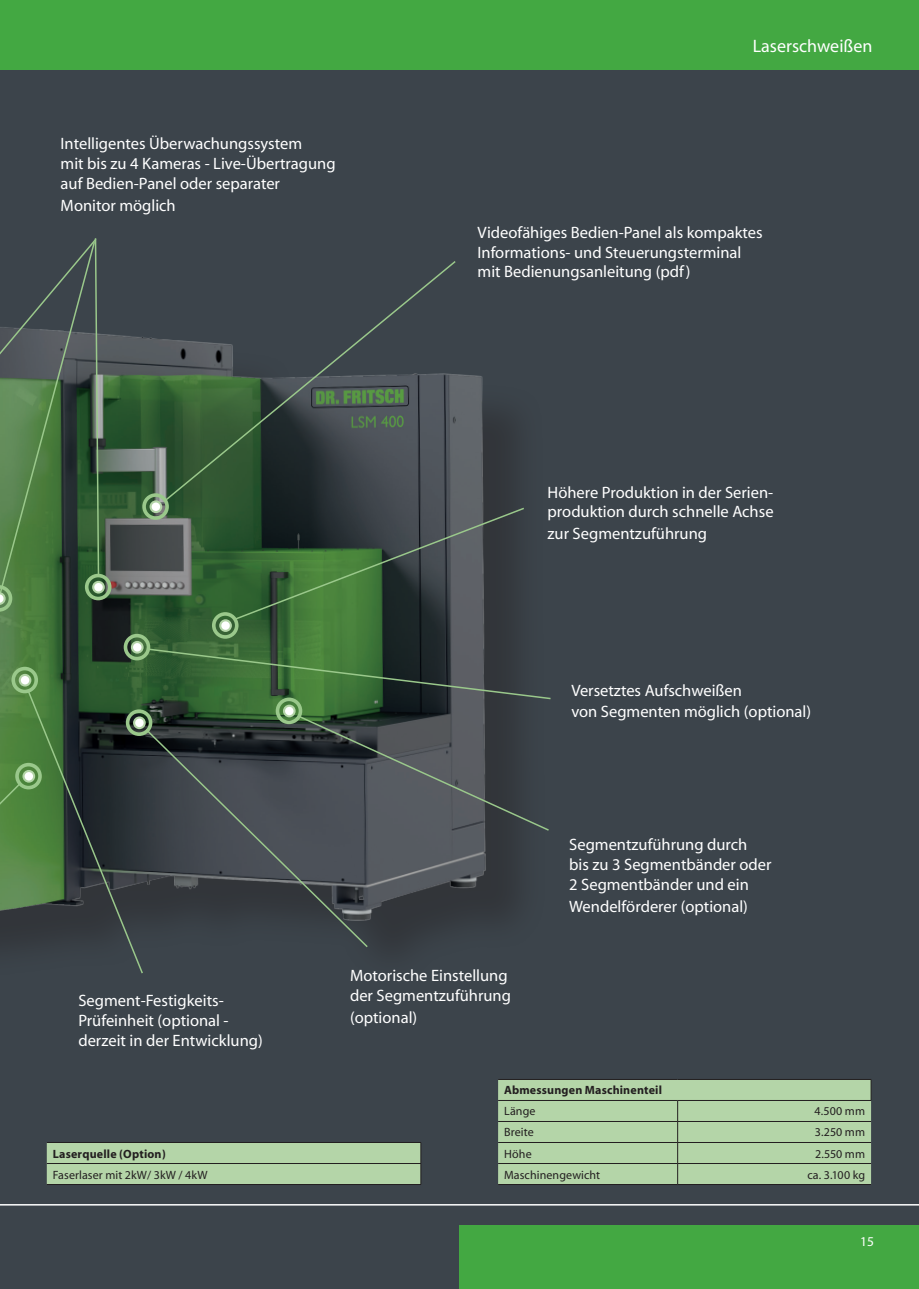
<style>
.page{position:relative;width:919px;height:1289px;background:#fff}
.page>*{position:absolute;margin:0;border:0;box-sizing:border-box;transform-origin:0 0}
.t1{font:18px "Myriad";color:#fff}
.t2{font:16.5px/19.8px "Myriad";color:#fff}
.t3{font:13.5px "Myriad";color:#fff}
.t4{font:12px "Myriad";letter-spacing:.01em;color:#231f20}
.t5{font:700 12px "Myriad";letter-spacing:.015em;color:#231f20}
</style>
<div class="page">
<div style="left:0;top:16px;width:918px;height:1272px;background:#3c444b"></div>
<div style="left:0;top:0;width:918px;height:70px;background:#43a842"></div>
<hr style="left:0;top:1203px;width:918px;height:2px;background:#fff">
<div style="left:459px;top:1225px;width:459px;height:63px;background:#43a842"></div>
<img style="left:96px;top:334px;width:419px;height:313px">
<div style="left:47px;top:1143px;width:374px;height:41px;background:#b4d5a8"></div>
<hr style="left:47px;top:1142px;width:374px;height:1px;background:#231f20">
<hr style="left:47px;top:1163px;width:374px;height:1px;background:#231f20">
<hr style="left:47px;top:1184px;width:374px;height:1px;background:#231f20">
<div style="left:498px;top:1080px;width:373px;height:104px;background:#b4d5a8"></div>
<hr style="left:498px;top:1079px;width:179px;height:1px;background:#231f20">
<hr style="left:677px;top:1079px;width:194px;height:1px;background:#231f20">
<hr style="left:498px;top:1100px;width:179px;height:1px;background:#231f20">
<hr style="left:677px;top:1100px;width:194px;height:1px;background:#231f20">
<hr style="left:498px;top:1121px;width:179px;height:1px;background:#231f20">
<hr style="left:677px;top:1121px;width:194px;height:1px;background:#231f20">
<hr style="left:498px;top:1142px;width:179px;height:1px;background:#231f20">
<hr style="left:677px;top:1142px;width:194px;height:1px;background:#231f20">
<hr style="left:498px;top:1163px;width:179px;height:1px;background:#231f20">
<hr style="left:677px;top:1163px;width:194px;height:1px;background:#231f20">
<hr style="left:498px;top:1184px;width:179px;height:1px;background:#231f20">
<hr style="left:677px;top:1184px;width:194px;height:1px;background:#231f20">
<svg style="left:219px;top:619px;width:13px;height:13px"></svg>
<div style="left:221px;top:621px;width:9px;height:9px;background:#fff;border-radius:50%"></div>
<div style="left:212px;top:612px;width:26px;height:26px;border:4px solid #9ac88b;border-radius:50%"></div>
<svg style="left:149px;top:500px;width:13px;height:13px"></svg>
<div style="left:152px;top:502px;width:8px;height:9px;background:#fff;border-radius:50%"></div>
<div style="left:142px;top:493px;width:27px;height:27px;border:4px solid #9ac88b;border-radius:50%"></div>
<svg style="left:92px;top:581px;width:13px;height:12px"></svg>
<div style="left:94px;top:583px;width:9px;height:8px;background:#fff;border-radius:50%"></div>
<div style="left:85px;top:573px;width:26px;height:27px;border:4px solid #9ac88b;border-radius:50%"></div>
<svg style="left:131px;top:641px;width:13px;height:12px"></svg>
<div style="left:133px;top:643px;width:8px;height:8px;background:#fff;border-radius:50%"></div>
<div style="left:124px;top:634px;width:26px;height:26px;border:4px solid #9ac88b;border-radius:50%"></div>
<svg style="left:164px;top:261px;width:293px;height:241px"></svg>
<svg style="left:233px;top:506px;width:291px;height:115px"></svg>
<svg style="left:0;top:647px;width:551px;height:327px"></svg>
<svg style="left:0;top:578px;width:96px;height:171px;background:#3f683a"></svg>
<svg style="left:0;top:238px;width:100px;height:340px"></svg>
<svg style="left:0;top:585px;width:12px;height:26px"></svg>
<p class="t2" style="left:61px;top:135px;width:276px">Intelligentes Überwachungssystem<br>mit bis zu 4 Kameras - Live-Übertragung auf Bedien-Panel oder separater</p>
<p class="t2" style="left:61px;top:196px;width:117px">Monitor möglich</p>
<p class="t1" style="left:752px;top:37px;width:121px">Laserschweißen</p>
<p class="t2" style="left:477px;top:223px;width:286px">Videofähiges Bedien-Panel als kompaktes<br>Informations- und Steuerungsterminal mit Bedienungsanleitung (pdf)</p>
<p class="t2" style="left:78px;top:991px;width:186px">Segment-Festigkeits-<br>Prüfeinheit (optional - derzeit in der Entwicklung)</p>
<p class="t5" style="left:53px;top:1147px;width:114px">Laserquelle (Option)</p>
<p class="t4" style="left:53px;top:1168px;width:156px">Faserlaser mit 2kW/ 3kW / 4kW</p>
<p class="t2" style="left:547px;top:483px;width:227px">Höhere Produktion in der Serien&shy;produktion durch schnelle Achse</p>
<p class="t2" style="left:547px;top:524px;width:161px">zur Segmentzuführung</p>
<p class="t2" style="left:571px;top:680px;width:241px;line-height:21.6px">Versetztes Aufschweißen<br>von Segmenten möglich (optional)</p>
<p class="t2" style="left:350px;top:966px;width:162px">Motorische Einstellung der Segmentzuführung</p>
<p class="t2" style="left:350px;top:1008px;width:69px">(optional)</p>
<p class="t2" style="left:569px;top:835px;width:204px">Segmentzuführung durch<br>bis zu 3 Segmentbänder oder<br>2 Segmentbänder und ein</p>
<p class="t2" style="left:569px;top:896px;width:180px">Wendelförderer (optional)</p>
<p class="t5" style="left:504px;top:1084px;width:159px">Abmessungen Maschinenteil</p>
<p class="t4" style="left:504px;top:1105px;width:33px">Länge</p>
<p class="t4" style="left:814px;top:1105px;width:52px">4.500 mm</p>
<p class="t4" style="left:504px;top:1126px;width:31px">Breite</p>
<p class="t4" style="left:814px;top:1126px;width:52px">3.250 mm</p>
<p class="t4" style="left:504px;top:1147px;width:29px">Höhe</p>
<p class="t4" style="left:815px;top:1147px;width:51px">2.550 mm</p>
<p class="t4" style="left:504px;top:1168px;width:98px">Maschinengewicht</p>
<p class="t4" style="left:807px;top:1168px;width:59px">ca. 3.100 kg</p>
<p class="t3" style="left:860px;top:1235px;width:15px">15</p>
</div>
